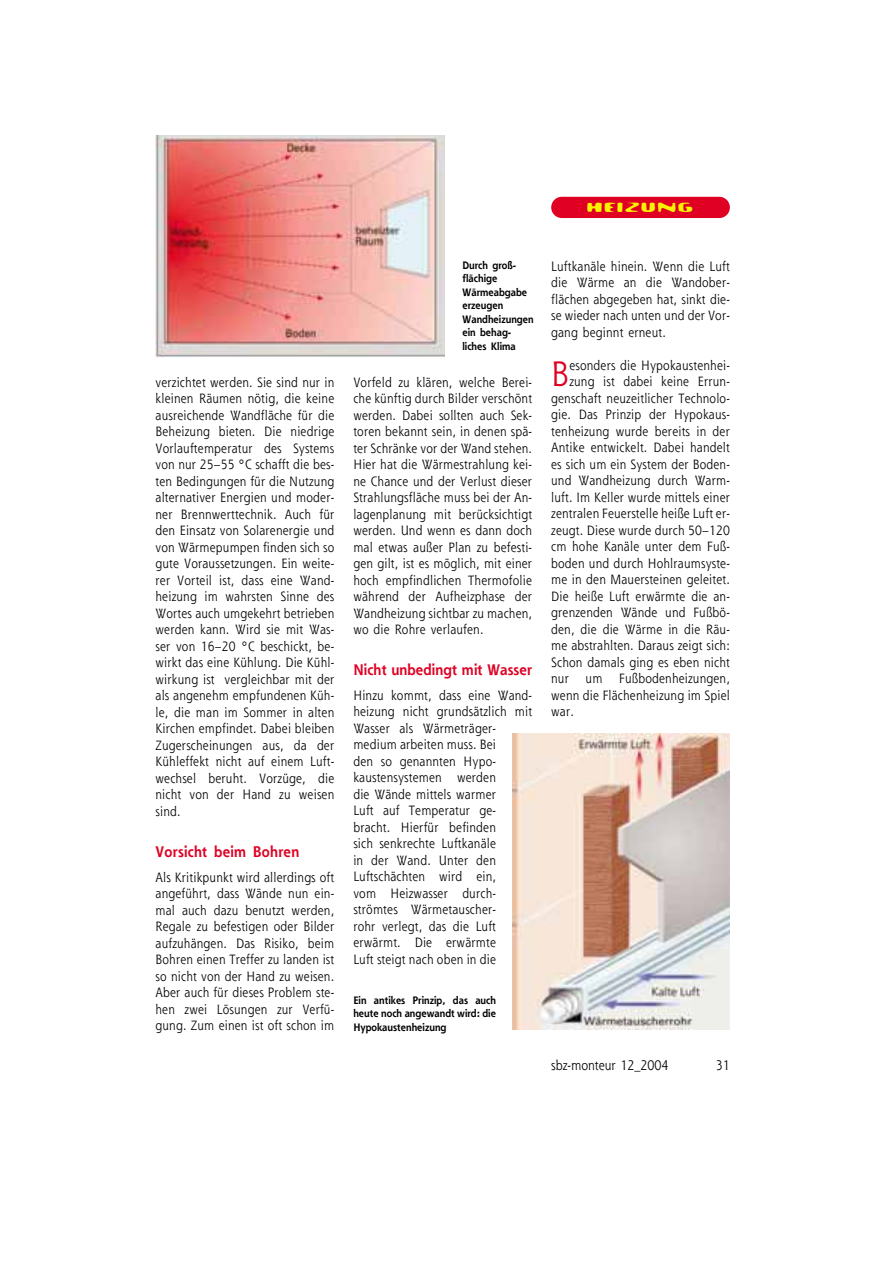
<style>
.page{position:relative;width:893px;height:1263px;background:#fff}
.page>*{position:absolute;margin:0;border:0;box-sizing:border-box;transform-origin:0 0}
.t1{font:34.5px "Shannon";color:#df0024;scale:.9 1}
.t2{font:19.5px "Dioptrin";letter-spacing:.09em;color:#f8f400;scale:.9 1}
.t3{font:700 15px "Shannon";letter-spacing:.005em;color:#df0024;scale:.9 1}
.t4{font:13.5px "Shannon";color:#000;scale:.9 1}
.t5{font:13.2px/16.5px "Shannon";letter-spacing:.02em;color:#000;text-align:justify;scale:.9 1}
.t6{font:700 10.5px/13.5px "Shannon";color:#000;scale:.9 1}
</style>
<div class="page">
<div style="left:551px;top:197px;width:178px;height:21px;background:#df0024;border-radius:11px"></div>
<img style="left:155px;top:136px;width:290px;height:222px">
<img style="left:513px;top:733px;width:216px;height:296px">
<p class="t5" style="left:155px;top:375px;width:200px">verzichtet werden. Sie sind nur in kleinen Räumen nötig, die keine ausreichende Wandfläche für die Beheizung bieten. Die niedrige Vorlauftemperatur des Systems von nur 25–55 °C schafft die bes&shy;ten Bedingungen für die Nutzung alternativer Energien und moder&shy;ner Brennwerttechnik. Auch für den Einsatz von Solarenergie und von Wärmepumpen finden sich so gute Voraussetzungen. Ein weite&shy;rer Vorteil ist, dass eine Wand&shy;heizung im wahrsten Sinne des Wortes auch umgekehrt betrieben werden kann. Wird sie mit Was&shy;ser von 16–20 °C beschickt, be&shy;wirkt das eine Kühlung. Die Kühl&shy;wirkung ist vergleichbar mit der als angenehm empfundenen Küh&shy;le, die man im Sommer in alten Kirchen empfindet. Dabei bleiben Zugerscheinungen aus, da der Kühleffekt nicht auf einem Luft&shy;wechsel beruht. Vorzüge, die nicht von der Hand zu weisen sind.</p>
<p class="t3" style="left:155px;top:845px;width:161px">Vorsicht beim Bohren</p>
<p class="t5" style="left:155px;top:870px;width:200px">Als Kritikpunkt wird allerdings oft angeführt, dass Wände nun ein&shy;mal auch dazu benutzt werden, Regale zu befestigen oder Bilder aufzuhängen. Das Risiko, beim Bohren einen Treffer zu landen ist so nicht von der Hand zu weisen.<br>Aber auch für dieses Problem ste&shy;hen zwei Lösungen zur Verfü&shy;gung. Zum einen ist oft schon im</p>
<h2 class="t2" style="left:587px;top:194px;width:119px">HEIZUNG</h2>
<p class="t6" style="left:462px;top:259px;width:81px">Durch groß&shy;flächige<br>Wärmeabgabe erzeugen<br>Wandheizungen ein behag&shy;liches Klima</p>
<p class="t5" style="left:353px;top:375px;width:200px">Vorfeld zu klären, welche Berei&shy;che künftig durch Bilder verschönt werden. Dabei sollten auch Sek&shy;toren bekannt sein, in denen spä&shy;ter Schränke vor der Wand stehen.<br>Hier hat die Wärmestrahlung kei&shy;ne Chance und der Verlust dieser Strahlungsfläche muss bei der An&shy;lagenplanung mit berücksichtigt werden. Und wenn es dann doch mal etwas außer Plan zu befesti&shy;gen gilt, ist es möglich, mit einer hoch empfindlichen Thermofolie während der Aufheizphase der Wandheizung sichtbar zu machen, wo die Rohre verlaufen.</p>
<p class="t3" style="left:353px;top:663px;width:200px">Nicht unbedingt mit Wasser</p>
<p class="t5" style="left:353px;top:688px;width:200px;text-align:left">Hinzu kommt, dass eine Wand&shy;heizung nicht grundsätzlich mit<br>Wasser als Wärmeträger&shy;medium arbeiten muss. Bei<br>den so genannten Hypo&shy;kaustensystemen werden<br>die Wände mittels warmer<br>Luft auf Temperatur ge&shy;bracht. Hierfür befinden<br>sich senkrechte Luftkanäle<br>in der Wand. Unter den<br>Luftschächten wird ein,<br>vom Heizwasser durch&shy;strömtes Wärmetauscher-<br>rohr verlegt, das die Luft erwärmt. Die erwärmte<br>Luft steigt nach oben in die</p>
<p class="t6" style="left:353px;top:994px;width:160px;text-align:justify">Ein antikes Prinzip, das auch heute noch angewandt wird: die Hypokaustenheizung</p>
<p class="t5" style="left:551px;top:259px;width:200px">Luftkanäle hinein. Wenn die Luft die Wärme an die Wandober&shy;flächen abgegeben hat, sinkt die&shy;se wieder nach unten und der Vor&shy;gang beginnt erneut.</p>
<h1 class="t1" style="left:551px;top:360px;width:21px">B</h1>
<p class="t5" style="left:569px;top:358px;width:180px">esonders die Hypokaustenhei-</p>
<p class="t5" style="left:569px;top:374px;width:180px">zung ist dabei keine Errun-</p>
<p class="t5" style="left:551px;top:391px;width:200px">genschaft neuzeitlicher Technolo-</p>
<p class="t5" style="left:551px;top:407px;width:200px">gie. Das Prinzip der Hypokaus-</p>
<p class="t5" style="left:551px;top:424px;width:200px">tenheizung wurde bereits in der</p>
<p class="t5" style="left:551px;top:440px;width:200px">Antike entwickelt. Dabei handelt</p>
<p class="t5" style="left:551px;top:457px;width:200px">es sich um ein System der Boden-</p>
<p class="t5" style="left:551px;top:473px;width:200px">und Wandheizung durch Warm-</p>
<p class="t5" style="left:551px;top:490px;width:200px">luft. Im Keller wurde mittels einer</p>
<p class="t5" style="left:551px;top:506px;width:200px">zentralen Feuerstelle heiße Luft er-</p>
<p class="t5" style="left:551px;top:523px;width:200px">zeugt. Diese wurde durch 50–120</p>
<p class="t5" style="left:551px;top:539px;width:200px">cm hohe Kanäle unter dem Fuß-</p>
<p class="t5" style="left:551px;top:556px;width:200px">boden und durch Hohlraumsyste-</p>
<p class="t5" style="left:551px;top:572px;width:200px">me in den Mauersteinen geleitet.</p>
<p class="t5" style="left:551px;top:589px;width:200px">Die heiße Luft erwärmte die an-</p>
<p class="t5" style="left:551px;top:605px;width:200px">grenzenden Wände und Fußbö-</p>
<p class="t5" style="left:551px;top:622px;width:200px">den, die die Wärme in die Räu-</p>
<p class="t5" style="left:551px;top:638px;width:200px">me abstrahlten. Daraus zeigt sich:</p>
<p class="t5" style="left:551px;top:655px;width:200px">Schon damals ging es eben nicht</p>
<p class="t5" style="left:551px;top:671px;width:21px">nur</p>
<p class="t5" style="left:585px;top:671px;width:20px">um</p>
<p class="t5" style="left:551px;top:671px;width:200px;text-indent:68px">Fußbodenheizungen, wenn die Flächenheizung im Spiel war.</p>
<p class="t4" style="left:551px;top:1060px;width:132px">sbz-monteur 12_2004</p>
<p class="t4" style="left:716px;top:1060px;width:17px">31</p>
</div>
